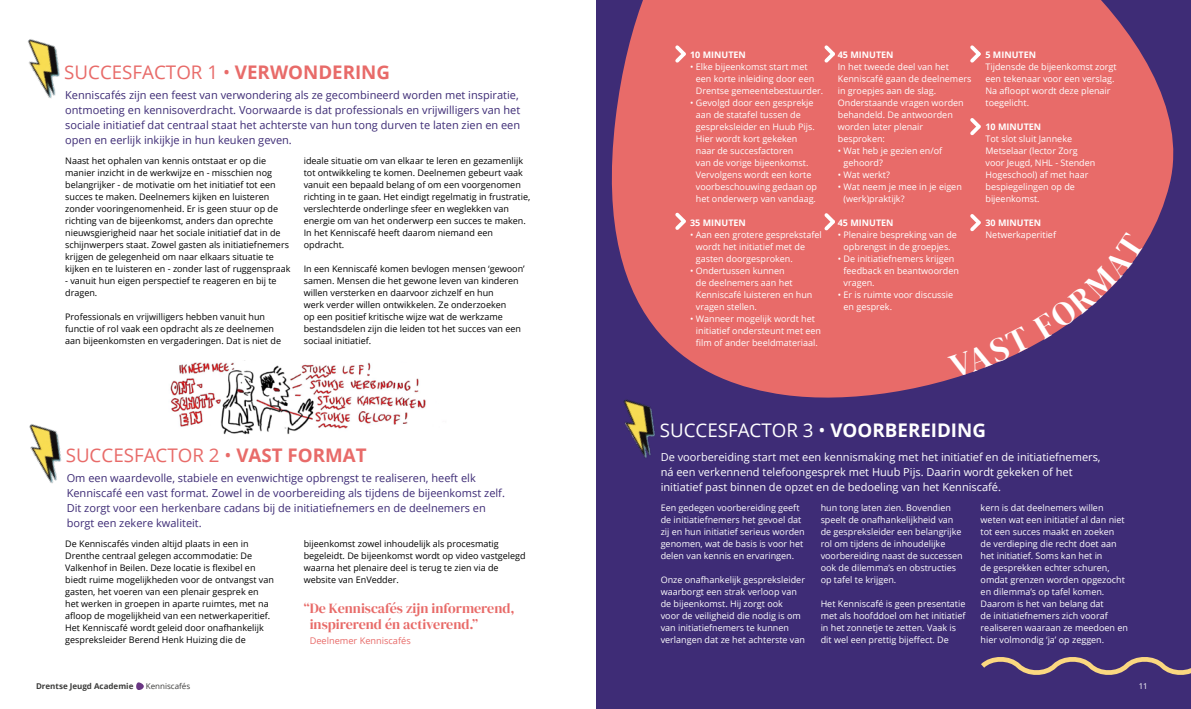
<style>
.page{position:relative;width:1191px;height:709px;background:#fff}
.page>*{position:absolute;margin:0;border:0;box-sizing:border-box;transform-origin:0 0}
.t1{font:18.8px "Open Sans";color:#e86b69}
.t2{font:18.8px "Open Sans";color:#fff}
.t3{font:14px/16px "DM Serif Display";color:#e86b69}
.t4{font:11px/15px "Open Sans";color:#3e2c76}
.t5{font:11px/15px "Open Sans";color:#fff}
.t6{font:9.2px "Open Sans";color:#e86b69}
.t7{font:9px/12px "Open Sans";color:#fff}
.t8{font:9px/12px "Open Sans";color:#000}
.t9{font:700 9px "Open Sans";color:#fff}
.t10{font:700 8px "Open Sans";color:#3c3c3b}
.t11{font:8px "Open Sans";color:#3c3c3b}
.t12{font:8px "Open Sans";color:#fff}
.s1{font-weight:700}
</style>
<div class="page">
<svg style="left:136px;top:682px;width:8px;height:8px"></svg>
<img style="left:170px;top:360px;width:256px;height:75px">
<div style="left:596px;top:0;width:595px;height:709px;background:#3e2c76"></div>
<img style="left:29px;top:424px;width:33px;height:60px">
<img style="left:27px;top:39px;width:33px;height:59px">
<img style="left:624px;top:412px;width:31px;height:46px">
<svg style="left:611px;top:0;width:563px;height:412px;fill:#e86b69"></svg>
<svg style="left:672px;top:42px;width:17px;height:24px"></svg>
<svg style="left:821px;top:42px;width:17px;height:24px"></svg>
<svg style="left:966px;top:42px;width:18px;height:24px"></svg>
<svg style="left:966px;top:114px;width:18px;height:25px"></svg>
<svg style="left:821px;top:210px;width:17px;height:24px"></svg>
<svg style="left:672px;top:209px;width:17px;height:24px"></svg>
<svg style="left:981px;top:657px;width:210px;height:18px"></svg>
<svg style="left:947px;top:210px;width:197px;height:168px"></svg>
<h1 class="t1" style="left:64px;top:59px;width:327px">SUCCESFACTOR 1 • <span class="s1">VERWONDERING</span></h1>
<p class="t4" style="left:65px;top:87px;width:456px">Kenniscafés zijn een feest van verwondering als ze gecombineerd worden met inspiratie, ontmoeting en kennisoverdracht. Voorwaarde is dat professionals en vrijwilligers van het sociale initiatief dat centraal staat het achterste van hun tong durven te laten zien en een open en eerlijk inkijkje in hun keuken geven.</p>
<p class="t8" style="left:65px;top:154px;width:227px">Naast het ophalen van kennis ontstaat er op die manier inzicht in de werkwijze en - misschien nog belangrijker - de motivatie om het initiatief tot een succes te maken. Deelnemers kijken en luisteren zonder vooringenomenheid. Er is geen stuur op de richting van de bijeenkomst, anders dan oprechte nieuwsgierigheid naar het sociale initiatief dat in de schijnwerpers staat. Zowel gasten als initiatiefnemers krijgen de gelegenheid om naar elkaars situatie te kijken en te luisteren en - zonder last of ruggenspraak</p>
<p class="t8" style="left:65px;top:274px;width:213px">- vanuit hun eigen perspectief te reageren en bij te dragen.</p>
<p class="t8" style="left:65px;top:310px;width:217px">Professionals en vrijwilligers hebben vanuit hun functie of rol vaak een opdracht als ze deelnemen aan bijeenkomsten en vergaderingen. Dat is niet de</p>
<p class="t8" style="left:304px;top:154px;width:228px">ideale situatie om van elkaar te leren en gezamenlijk tot ontwikkeling te komen. Deelnemen gebeurt vaak vanuit een bepaald belang of om een voorgenomen richting in te gaan. Het eindigt regelmatig in frustratie, verslechterde onderlinge sfeer en weglekken van energie om van het onderwerp een succes te maken.<br>In het Kenniscafé heeft daarom niemand een opdracht.</p>
<p class="t8" style="left:304px;top:262px;width:222px">In een Kenniscafé komen bevlogen mensen ‘gewoon’ samen. Mensen die het gewone leven van kinderen willen versterken en daarvoor zichzelf en hun<br>werk verder willen ontwikkelen. Ze onderzoeken<br>op een positief kritische wijze wat de werkzame bestandsdelen zijn die leiden tot het succes van een sociaal initiatief.</p>
<h1 class="t1" style="left:66px;top:442px;width:302px">SUCCESFACTOR 2 • <span class="s1">VAST FORMAT</span></h1>
<p class="t4" style="left:67px;top:470px;width:440px">Om een waardevolle, stabiele en evenwichtige opbrengst te realiseren, heeft elk Kenniscafé een vast format. Zowel in de voorbereiding als tijdens de bijeenkomst zelf.<br>Dit zorgt voor een herkenbare cadans bij de initiatiefnemers en de deelnemers en borgt een zekere kwaliteit.</p>
<p class="t8" style="left:65px;top:537px;width:210px">De Kenniscafés vinden altijd plaats in een in Drenthe centraal gelegen accommodatie: De Valkenhof in Beilen. Deze locatie is flexibel en biedt ruime mogelijkheden voor de ontvangst van gasten, het voeren van een plenair gesprek en het werken in groepen in aparte ruimtes, met na afloop de mogelijkheid van een netwerkaperitief.<br>Het Kenniscafé wordt geleid door onafhankelijk gespreksleider Berend Henk Huizing die de</p>
<p class="t8" style="left:304px;top:537px;width:223px">bijeenkomst zowel inhoudelijk als procesmatig begeleidt. De bijeenkomst wordt op video vastgelegd waarna het plenaire deel is terug te zien via de website van EnVedder.</p>
<h2 class="t3" style="left:310px;top:600px;width:206px;text-indent:-6px">“De Kenniscafés zijn informerend, inspirerend én activerend.”</h2>
<p class="t6" style="left:310px;top:634px;width:103px">Deelnemer Kenniscafés</p>
<p class="t10" style="left:36px;top:680px;width:99px">Drentse Jeugd Academie</p>
<p class="t11" style="left:146px;top:680px;width:46px">Kenniscafés</p>
<p class="t9" style="left:690px;top:48px;width:57px">10 MINUTEN</p>
<p class="t7" style="left:696px;top:60px;width:129px;text-indent:-6px">• Elke bijeenkomst start met een korte inleiding door een<br>Drentse gemeentebestuurder.</p>
<p class="t7" style="left:696px;top:96px;width:123px;text-indent:-6px">• Gevolgd door een gesprekje aan de statafel tussen de gespreksleider en Huub Pijs.<br>Hier wordt kort gekeken naar de succesfactoren<br>van de vorige bijeenkomst.<br>Vervolgens wordt een korte voorbeschouwing gedaan op het onderwerp van vandaag.</p>
<p class="t9" style="left:690px;top:216px;width:57px">35 MINUTEN</p>
<p class="t7" style="left:696px;top:228px;width:127px;text-indent:-6px">• Aan een grotere gesprekstafel wordt het initiatief met de gasten doorgesproken.</p>
<p class="t7" style="left:696px;top:264px;width:118px;text-indent:-6px">• Ondertussen kunnen<br>de deelnemers aan het<br>Kenniscafé luisteren en hun vragen stellen.</p>
<p class="t7" style="left:696px;top:312px;width:127px;text-indent:-6px">• Wanneer mogelijk wordt het initiatief ondersteunt met een film of ander beeldmateriaal.</p>
<p class="t9" style="left:838px;top:48px;width:57px">45 MINUTEN</p>
<p class="t7" style="left:838px;top:60px;width:135px">In het tweede deel van het<br>Kenniscafé gaan de deelnemers in groepjes aan de slag.<br>Onderstaande vragen worden behandeld. De antwoorden worden later plenair besproken:</p>
<p class="t7" style="left:843px;top:144px;width:100px;text-indent:-6px">• Wat heb je gezien en/of gehoord?</p>
<p class="t7" style="left:838px;top:168px;width:54px">• Wat werkt?</p>
<p class="t7" style="left:843px;top:180px;width:120px;text-indent:-6px">• Wat neem je mee in je eigen (werk)praktijk?</p>
<p class="t9" style="left:838px;top:216px;width:57px">45 MINUTEN</p>
<p class="t7" style="left:838px;top:228px;width:121px;text-align:center">• Plenaire bespreking van de opbrengst in de groepjes.</p>
<p class="t7" style="left:843px;top:252px;width:117px;text-indent:-6px">• De initiatiefnemers krijgen feedback en beantwoorden vragen.</p>
<p class="t7" style="left:843px;top:288px;width:111px;text-indent:-6px">• Er is ruimte voor discussie en gesprek.</p>
<p class="t9" style="left:985px;top:48px;width:52px">5 MINUTEN</p>
<p class="t7" style="left:985px;top:60px;width:133px">Tijdensde de bijeenkomst zorgt een tekenaar voor een verslag.<br>Na afloopt wordt deze plenair toegelicht.</p>
<p class="t9" style="left:985px;top:120px;width:57px">10 MINUTEN</p>
<p class="t7" style="left:985px;top:132px;width:111px">Tot slot sluit Janneke<br>Metselaar (lector Zorg voor Jeugd, NHL - Stenden<br>Hogeschool) af met haar bespiegelingen op de bijeenkomst.</p>
<p class="t9" style="left:985px;top:216px;width:57px">30 MINUTEN</p>
<p class="t7" style="left:985px;top:228px;width:72px">Netwerkaperitief</p>
<h1 class="t2" style="left:660px;top:418px;width:328px">SUCCESFACTOR 3 • <span class="s1">VOORBEREIDING</span></h1>
<p class="t5" style="left:660px;top:449px;width:441px">De voorbereiding start met een kennismaking met het initiatief en de initiatiefnemers, ná een verkennend telefoongesprek met Huub Pijs. Daarin wordt gekeken of het initiatief past binnen de opzet en de bedoeling van het Kenniscafé.</p>
<p class="t7" style="left:660px;top:502px;width:146px">Een gedegen voorbereiding geeft de initiatiefnemers het gevoel dat zij en hun initiatief serieus worden genomen, wat de basis is voor het delen van kennis en ervaringen.</p>
<p class="t7" style="left:660px;top:574px;width:146px">Onze onafhankelijk gespreksleider waarborgt een strak verloop van de bijeenkomst. Hij zorgt ook<br>voor de veiligheid die nodig is om van initiatiefnemers te kunnen verlangen dat ze het achterste van</p>
<p class="t7" style="left:820px;top:502px;width:144px">hun tong laten zien. Bovendien speelt de onafhankelijkheid van de gespreksleider een belangrijke rol om tijdens de inhoudelijke voorbereiding naast de successen ook de dilemma’s en obstructies op tafel te krijgen.</p>
<p class="t7" style="left:820px;top:597px;width:146px">Het Kenniscafé is geen presentatie met als hoofddoel om het initiatief in het zonnetje te zetten. Vaak is dit wel een prettig bijeffect. De</p>
<p class="t7" style="left:980px;top:501px;width:149px">kern is dat deelnemers willen weten wat een initiatief al dan niet tot een succes maakt en zoeken<br>de verdieping die recht doet aan het initiatief. Soms kan het in<br>de gesprekken echter schuren, omdat grenzen worden opgezocht en dilemma’s op tafel komen.<br>Daarom is het van belang dat<br>de initiatiefnemers zich vooraf realiseren waaraan ze meedoen en hier volmondig ‘ja’ op zeggen.</p>
<p class="t12" style="left:1138px;top:680px;width:11px">11</p>
</div>
